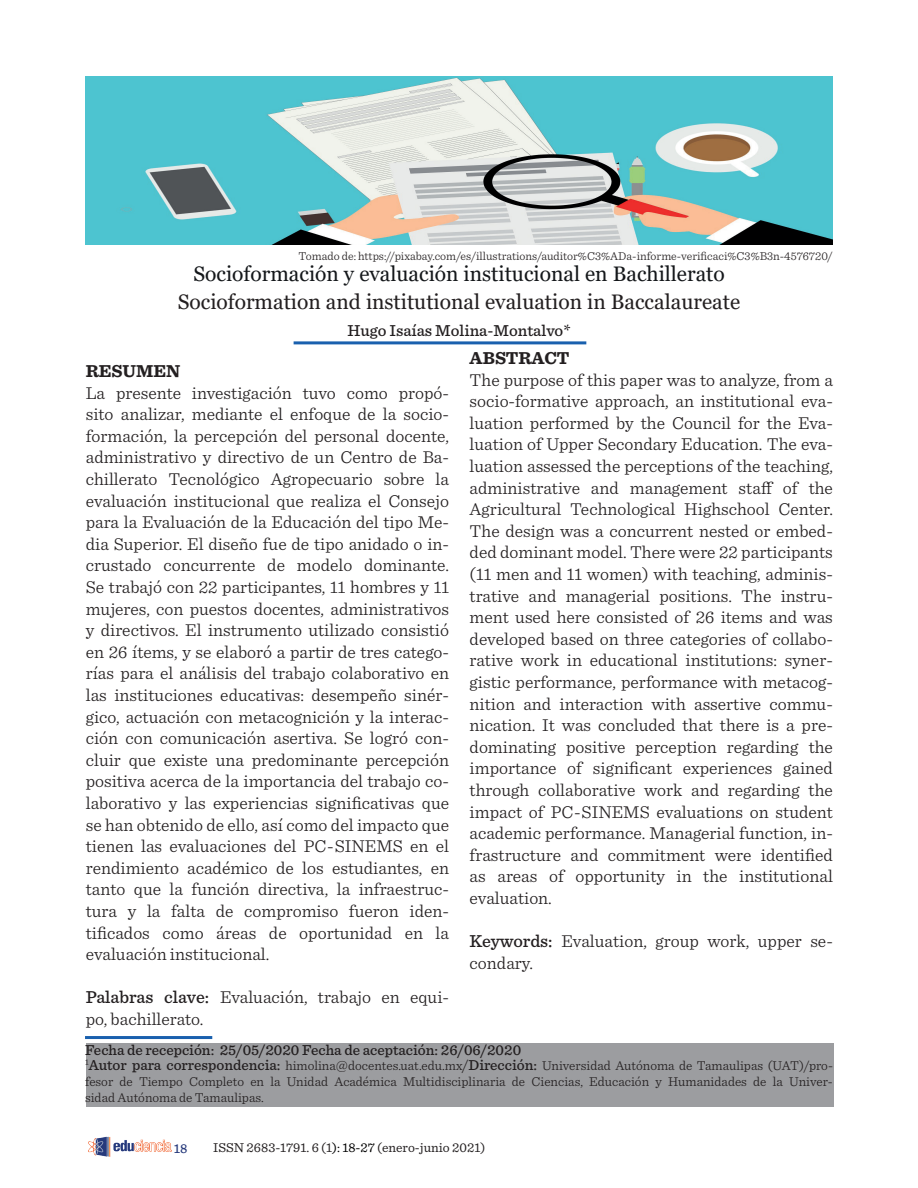
<style>
.page{position:relative;width:918px;height:1188px;background:#fff}
.page>*{position:absolute;margin:0;border:0;box-sizing:border-box;transform-origin:0 0}
.t1{font:21px "Georgia";color:#231f20}
.t2{font:21px "Georgia";color:#14171a}
.t3{font:300 18px/21.6px "Sentinel";color:#231f20;text-align:justify}
.t4{font:700 18px "Sentinel";color:#231f20}
.t5{font:500 16.5px "Sentinel";color:#231f20}
.t6{font:500 15px "Sentinel";color:#231f20}
.t7{font:300 13.5px/15.8px "Sentinel";color:#231f20;text-align:justify}
.t8{font:13.5px "Sentinel";color:#231f20}
.t9{font:500 13.5px "Sentinel";color:#26397b}
.t10{font:300 12px "Sentinel";color:#231f20}
.s1{font-weight:500}
.s2{font-weight:500;font-size:15px}
.s3{font-size:15px}
.s4{color:#000}
</style>
<div class="page">
<img style="left:88px;top:1136px;width:84px;height:21px">
<hr style="left:294px;top:341px;width:292px;height:3px;background:#1960ae">
<hr style="left:85px;top:1036px;width:127px;height:3px;background:#1960ae">
<img style="left:85px;top:77px;width:748px;height:168px">
<div style="left:86px;top:1043px;width:748px;height:64px;background:#9c9da0"></div>
<p class="t10" style="left:299px;top:247px;width:536px">Tomado de: https://pixabay.com/es/illustrations/auditor%C3%ADa-informe-verificaci%C3%B3n-4576720/</p>
<p class="t2" style="left:194px;top:261px;width:533px">Socioformación y evaluación institucional en Bachillerato</p>
<p class="t5" style="left:347px;top:318px;width:225px">Hugo Isaías Molina-Montalvo*</p>
<p class="t1" style="left:178px;top:290px;width:564px">Socioformation and institutional evaluation in Baccalaureate</p>
<p class="t4" style="left:86px;top:357px;width:96px">RESUMEN</p>
<p class="t3" style="left:86px;top:381px;width:365px">La presente investigación tuvo como propó&shy;sito analizar, mediante el enfoque de la socio&shy;formación, la percepción del personal docente, administrativo y directivo de un Centro de Ba&shy;chillerato Tecnológico Agropecuario sobre la evaluación institucional que realiza el Consejo para la Evaluación de la Educación del tipo Me&shy;dia Superior. El diseño fue de tipo anidado o in&shy;crustado concurrente de modelo dominante.<br>Se trabajó con 22 participantes, 11 hombres y 11 mujeres, con puestos docentes, administrativos y directivos. El instrumento utilizado consistió en 26 ítems, y se elaboró a partir de tres catego&shy;rías para el análisis del trabajo colaborativo en las instituciones educativas: desempeño sinér&shy;gico, actuación con metacognición y la interac&shy;ción con comunicación asertiva. Se logró con&shy;cluir que existe una predominante percepción positiva acerca de la importancia del trabajo co&shy;laborativo y las experiencias significativas que se han obtenido de ello, así como del impacto que tienen las evaluaciones del PC-SINEMS en el rendimiento académico de los estudiantes, en tanto que la función directiva, la infraestruc&shy;tura y la falta de compromiso fueron iden&shy;tificados como áreas de oportunidad en la evaluación institucional.</p>
<p class="t3" style="left:86px;top:985px;width:365px"><span class="s1">Palabras clave:</span> Evaluación, trabajo en equi&shy;po, bachillerato.</p>
<p class="t4" style="left:470px;top:344px;width:101px">ABSTRACT</p>
<p class="t3" style="left:470px;top:367px;width:365px">The purpose of this paper was to analyze, from a socio-formative approach, an institutional eva&shy;luation performed by the Council for the Eva&shy;luation of Upper Secondary Education. The eva&shy;luation assessed the perceptions of the teaching, administrative and management staff of the Agricultural Technological Highschool Center.<br>The design was a concurrent nested or embed&shy;ded dominant model. There were 22 participants (11 men and 11 women) with teaching, adminis&shy;trative and managerial positions. The instru&shy;ment used here consisted of 26 items and was developed based on three categories of collabo&shy;rative work in educational institutions: syner&shy;gistic performance, performance with metacog&shy;nition and interaction with assertive commu&shy;nication. It was concluded that there is a pre&shy;dominating positive perception regarding the importance of significant experiences gained through collaborative work and regarding the impact of PC-SINEMS evaluations on student academic performance. Managerial function, in&shy;frastructure and commitment were identified as areas of opportunity in the institutional evaluation.</p>
<p class="t3" style="left:470px;top:929px;width:365px"><span class="s1">Keywords:</span> Evaluation, group work, upper se&shy;condary.</p>
<p class="t6" style="left:85px;top:1038px;width:438px">Fecha de recepción: 25/05/2020 Fecha de aceptación: 26/06/2020</p>
<p class="t7" style="left:85px;top:1057px;width:749px"><sup>1</sup><span class="s2">Autor para correspondencia:</span> himolina@docentes.uat.edu.mx<span class="s3">/</span><span class="s2">Dirección:</span> Universidad Autónoma de Tamaulipas (UAT)/pro&shy;fesor de Tiempo Completo en la Unidad Académica Multidisciplinaria de Ciencias, Educación y Humanidades de la Univer&shy;sidad Autónoma de Tamaulipas.</p>
<p class="t9" style="left:174px;top:1138px;width:15px">18</p>
<p class="t8" style="left:213px;top:1137px;width:274px">ISSN 2683-1791. 6 (1<span class="s4">): 18-27</span> (enero-junio 2021)</p>
</div>
